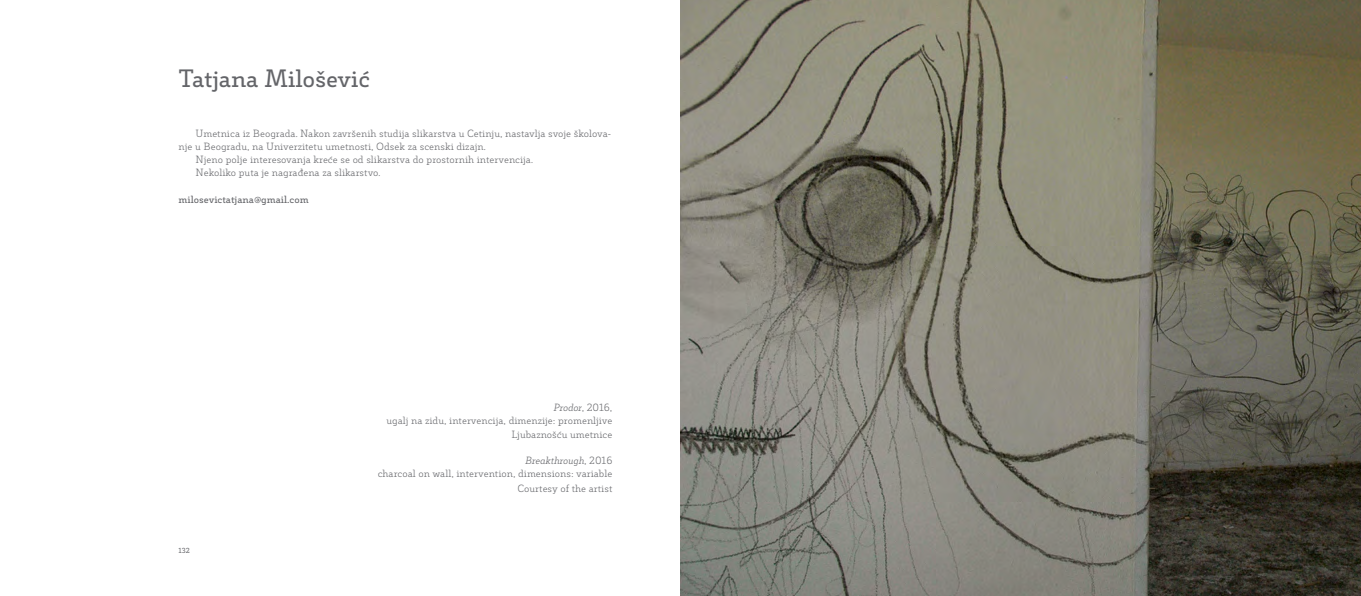
<style>
.page{position:relative;width:1361px;height:596px;background:#fff}
.page>*{position:absolute;margin:0;border:0;box-sizing:border-box;transform-origin:0 0}
.t1{font:600 24px "Decour";letter-spacing:-.01em;color:#646569}
.t2{font:300 10px/13.2px "Decour";color:#646569;text-align:right}
.t3{font:600 10px "Decour";color:#646569}
.t4{font:600 7px "Decour";color:#646569}
.s1{font-style:italic}
</style>
<div class="page">
<img style="left:680px;top:0;width:681px;height:595px">
<h1 class="t1" style="left:179px;top:64px;width:193px">Tatjana Milošević</h1>
<p class="t2" style="left:196px;top:126px;width:417px">Umetnica iz Beograda. Nakon završenih studija slikarstva u Cetinju, nastavlja svoje školova-</p>
<p class="t2" style="left:179px;top:139px;width:308px">nje u Beogradu, na Univerzitetu umetnosti, Odsek za scenski dizajn.</p>
<p class="t2" style="left:196px;top:153px;width:339px">Njeno polje interesovanja kreće se od slikarstva do prostornih intervencija.</p>
<p class="t2" style="left:196px;top:166px;width:186px">Nekoliko puta je nagrađena za slikarstvo.</p>
<p class="t3" style="left:179px;top:193px;width:132px">milosevictatjana@gmail.com</p>
<p class="t4" style="left:179px;top:546px;width:13px">132</p>
<p class="t2" style="left:386px;top:400px;width:227px"><span class="s1">Prodor</span>, 2016,<br>ugalj na zidu, intervencija, dimenzije: promenljive<br>Ljubaznošću umetnice</p>
<p class="t2" style="left:378px;top:453px;width:236px"><span class="s1">Breakthrough</span>, 2016<br>charcoal on wall, intervention, dimensions: variable</p>
<p class="t2" style="left:517px;top:481px;width:96px">Courtesy of the artist</p>
</div>
